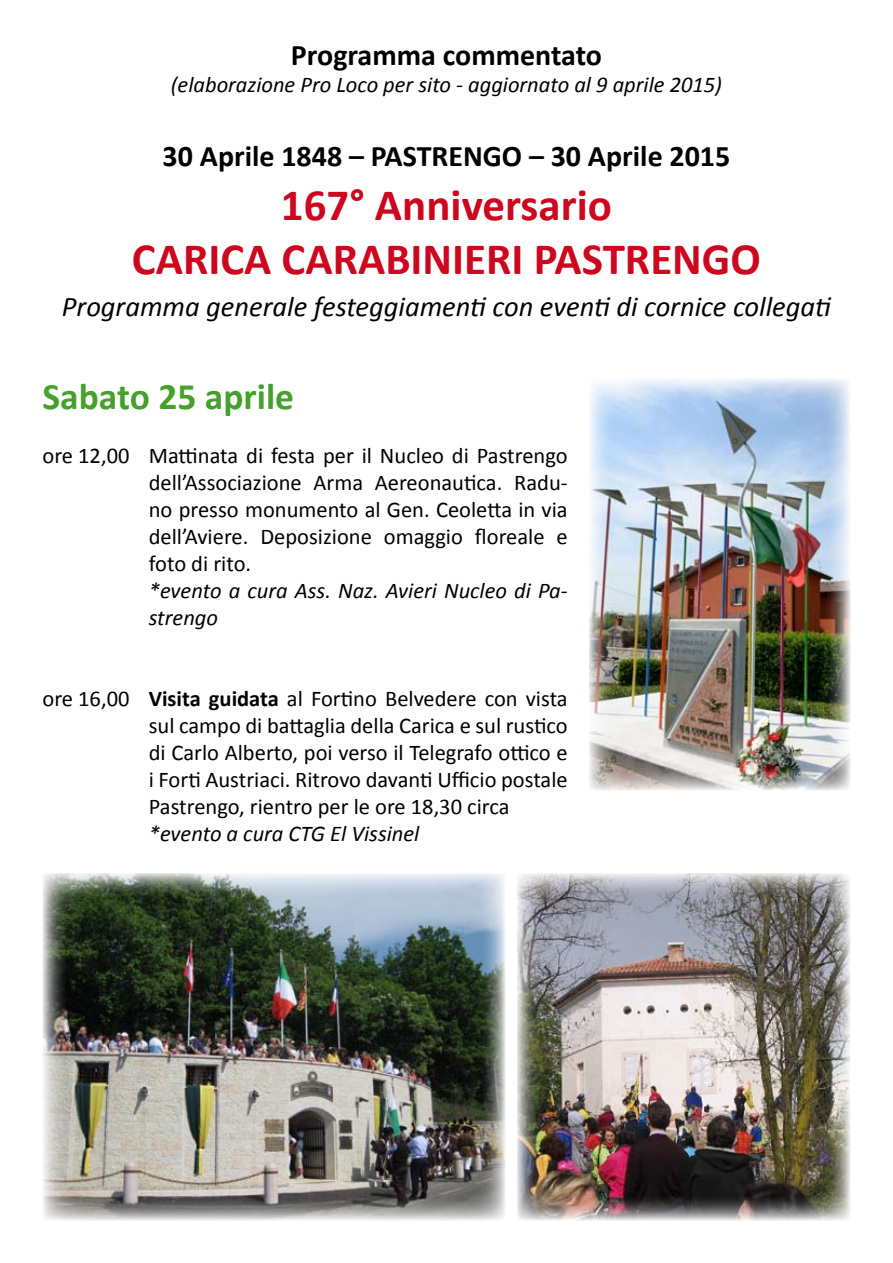
<style>
.page{position:relative;width:893px;height:1263px;background:#fff}
.page>*{position:absolute;margin:0;border:0;box-sizing:border-box;transform-origin:0 0}
.t1{font:700 45px/54px "Calibri";color:#cd071e;text-align:center}
.t2{font:700 37.5px "Calibri";color:#45a12b}
.t3{font:700 30px "Calibri";color:#000}
.t4{font:italic 28.5px "Calibri";color:#000}
.t5{font:22.5px/27px "Calibri";color:#000;text-align:justify}
.t6{font:italic 22.5px/27px "Calibri";color:#000}
.s1{font-weight:700}
</style>
<div class="page">
<img style="left:589px;top:378px;width:261px;height:412px">
<img style="left:43px;top:873px;width:462px;height:347px">
<img style="left:517px;top:873px;width:333px;height:347px">
<h3 class="t3" style="left:291px;top:36px;width:312px">Programma commentato</h3>
<p class="t6" style="left:171px;top:70px;width:553px">(elaborazione Pro Loco per sito - aggiornato al 9 aprile 2015)</p>
<h3 class="t3" style="left:163px;top:137px;width:569px">30 Aprile 1848 – PASTRENGO – 30 Aprile 2015</h3>
<h1 class="t1" style="left:132px;top:178px;width:631px">167° Anniversario<br>CARICA CARABINIERI PASTRENGO</h1>
<p class="t4" style="left:62px;top:287px;width:771px">Programma generale festeggiamenti con eventi di cornice collegati</p>
<h2 class="t2" style="left:43px;top:373px;width:253px">Sabato 25 aprile</h2>
<p class="t5" style="left:149px;top:442px;width:420px;text-indent:-106px">ore 12,00 Mattinata di festa per il Nucleo di Pastrengo dell’Associazione Arma Aereonautica. Radu&shy;no presso monumento al Gen. Ceoletta in via dell’Aviere. Deposizione omaggio floreale e foto di rito.</p>
<p class="t6" style="left:149px;top:577px;width:420px">*evento a cura Ass. Naz. Avieri Nucleo di Pa&shy;strengo</p>
<p class="t5" style="left:149px;top:685px;width:420px;text-indent:-106px">ore 16,00 <span class="s1">Visita guidata</span> al Fortino Belvedere con vista sul campo di battaglia della Carica e sul rustico di Carlo Alberto, poi verso il Telegrafo ottico e i Forti Austriaci. Ritrovo davanti Ufficio postale Pastrengo, rientro per le ore 18,30 circa</p>
<p class="t6" style="left:149px;top:820px;width:272px">*evento a cura CTG El Vissinel</p>
</div>
